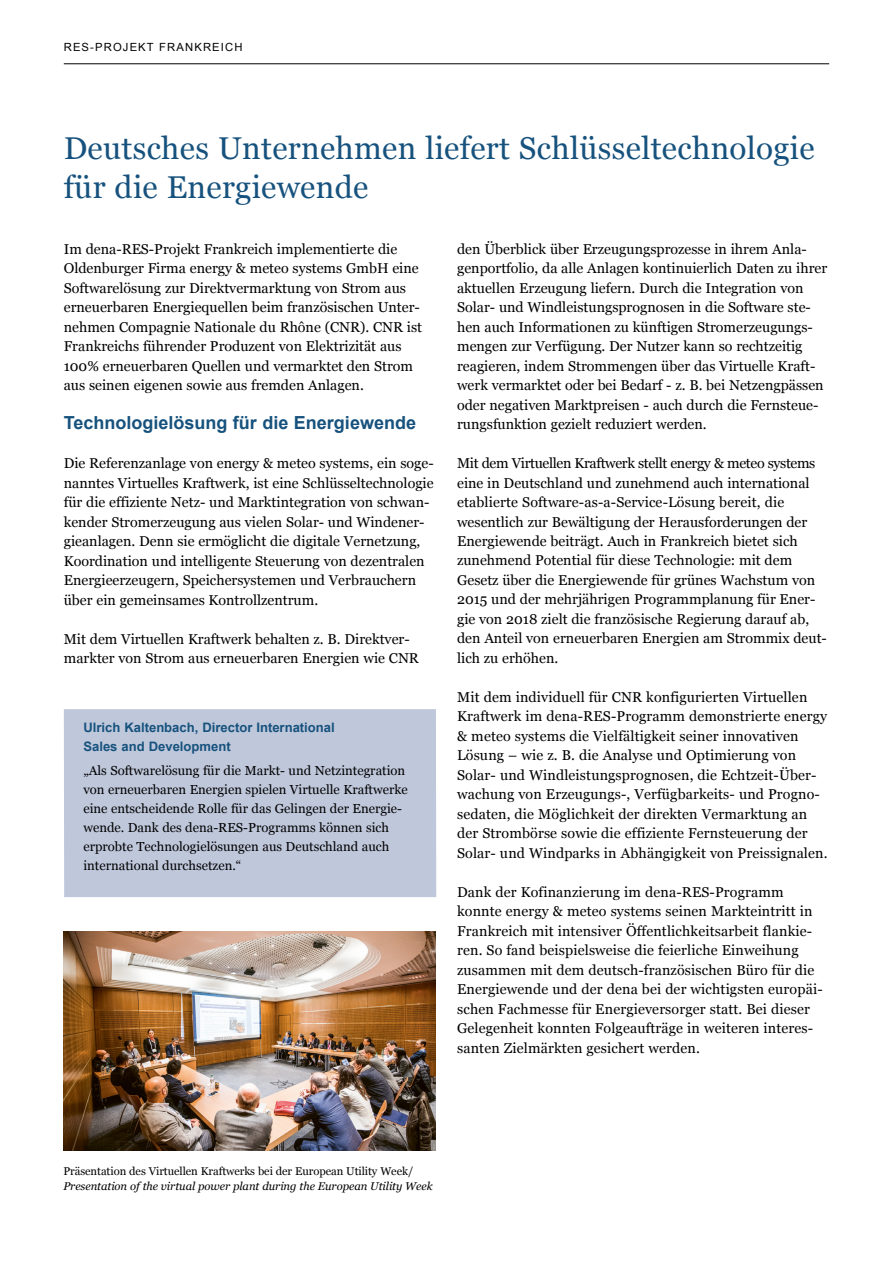
<style>
.page{position:relative;width:893px;height:1263px;background:#fff}
.page>*{position:absolute;margin:0;border:0;box-sizing:border-box;transform-origin:0 0}
.t1{font:31.5px/39px "Georgia";letter-spacing:.01em;color:#16527d}
.t2{font:700 18px "Arial";color:#16527d}
.t3{font:14.25px/19.5px "Georgia";color:#000}
.t4{font:13.05px/19px "Georgia";color:#000}
.t5{font:700 13.05px/19px "Arial";color:#16527d}
.t6{font:italic 11.25px "Georgia";letter-spacing:-.005em;color:#000}
.t7{font:11.25px "Georgia";letter-spacing:-.005em;color:#000}
.t8{font:11.25px "Arial";letter-spacing:.1em;color:#000}
</style>
<div class="page">
<div style="left:64px;top:709px;width:372px;height:188px;background:#bfc7db"></div>
<hr style="left:64px;top:63px;width:765px;height:1px;background:#000">
<img style="left:63px;top:931px;width:372px;height:220px">
<p class="t8" style="left:64px;top:39px;width:180px">RES-PROJEKT FRANKREICH</p>
<h1 class="t1" style="left:64px;top:128px;width:752px">Deutsches Unternehmen liefert Schlüsseltechnologie für die Energiewende</h1>
<p class="t3" style="left:64px;top:238px;width:360px">Im dena-RES-Projekt Frankreich implementierte die Oldenburger Firma energy &amp; meteo systems GmbH eine Softwarelösung zur Direktvermarktung von Strom aus erneuerbaren Energiequellen beim französischen Unter&shy;nehmen Compagnie Nationale du Rhône (CNR). CNR ist Frankreichs führender Produzent von Elektrizität aus 100% erneuerbaren Quellen und vermarktet den Strom aus seinen eigenen sowie aus fremden Anlagen.</p>
<p class="t2" style="left:64px;top:411px;width:354px">Technologielösung für die Energiewende</p>
<p class="t3" style="left:64px;top:453px;width:371px">Die Referenzanlage von energy &amp; meteo systems, ein soge&shy;nanntes Virtuelles Kraftwerk, ist eine Schlüsseltechnologie für die effiziente Netz- und Marktintegration von schwan&shy;kender Stromerzeugung aus vielen Solar- und Windener&shy;gieanlagen. Denn sie ermöglicht die digitale Vernetzung, Koordination und intelligente Steuerung von dezentralen Energieerzeugern, Speichersystemen und Verbrauchern über ein gemeinsames Kontrollzentrum.</p>
<p class="t3" style="left:64px;top:628px;width:357px">Mit dem Virtuellen Kraftwerk behalten z. B. Direktver&shy;markter von Strom aus erneuerbaren Energien wie CNR</p>
<p class="t5" style="left:83px;top:719px;width:253px">Ulrich Kaltenbach, Director International<br>Sales and Development</p>
<p class="t4" style="left:83px;top:760px;width:326px">„Als Softwarelösung für die Markt- und Netzintegration von erneuerbaren Energien spielen Virtuelle Kraftwerke eine entscheidende Rolle für das Gelingen der Energie&shy;wende. Dank des dena-RES-Programms können sich erprobte Technologielösungen aus Deutschland auch international durchsetzen.“</p>
<p class="t3" style="left:457px;top:238px;width:372px">den Überblick über Erzeugungsprozesse in ihrem Anla&shy;genportfolio, da alle Anlagen kontinuierlich Daten zu ihrer aktuellen Erzeugung liefern. Durch die Integration von Solar- und Windleistungsprognosen in die Software ste&shy;hen auch Informationen zu künftigen Stromerzeugungs&shy;mengen zur Verfügung. Der Nutzer kann so rechtzeitig reagieren, indem Strommengen über das Virtuelle Kraft&shy;werk vermarktet oder bei Bedarf - z. B. bei Netzengpässen oder negativen Marktpreisen - auch durch die Fernsteue&shy;rungsfunktion gezielt reduziert werden.</p>
<p class="t3" style="left:457px;top:453px;width:371px">Mit dem Virtuellen Kraftwerk stellt energy &amp; meteo systems eine in Deutschland und zunehmend auch international etablierte Software-as-a-Service-Lösung bereit, die wesentlich zur Bewältigung der Herausforderungen der Energiewende beiträgt. Auch in Frankreich bietet sich zunehmend Potential für diese Technologie: mit dem Gesetz über die Energiewende für grünes Wachstum von 2015 und der mehrjährigen Programmplanung für Ener&shy;gie von 2018 zielt die französische Regierung darauf ab, den Anteil von erneuerbaren Energien am Strommix deut&shy;lich zu erhöhen.</p>
<p class="t3" style="left:457px;top:687px;width:372px">Mit dem individuell für CNR konfigurierten Virtuellen Kraftwerk im dena-RES-Programm demonstrierte energy &amp; meteo systems die Vielfältigkeit seiner innovativen Lösung – wie z. B. die Analyse und Optimierung von Solar- und Windleistungsprognosen, die Echtzeit-Über&shy;wachung von Erzeugungs-, Verfügbarkeits- und Progno&shy;sedaten, die Möglichkeit der direkten Vermarktung an der Strombörse sowie die effiziente Fernsteuerung der Solar- und Windparks in Abhängigkeit von Preissignalen.</p>
<p class="t3" style="left:457px;top:882px;width:367px">Dank der Kofinanzierung im dena-RES-Programm konnte energy &amp; meteo systems seinen Markteintritt in Frankreich mit intensiver Öffentlichkeitsarbeit flankie&shy;ren. So fand beispielsweise die feierliche Einweihung zusammen mit dem deutsch-französischen Büro für die Energiewende und der dena bei der wichtigsten europäi&shy;schen Fachmesse für Energieversorger statt. Bei dieser Gelegenheit konnten Folgeaufträge in weiteren interes&shy;santen Zielmärkten gesichert werden.</p>
<p class="t7" style="left:63px;top:1162px;width:351px">Präsentation des Virtuellen Kraftwerks bei der European Utility Week/</p>
<p class="t6" style="left:63px;top:1177px;width:371px">Presentation of the virtual power plant during the European Utility Week</p>
</div>
